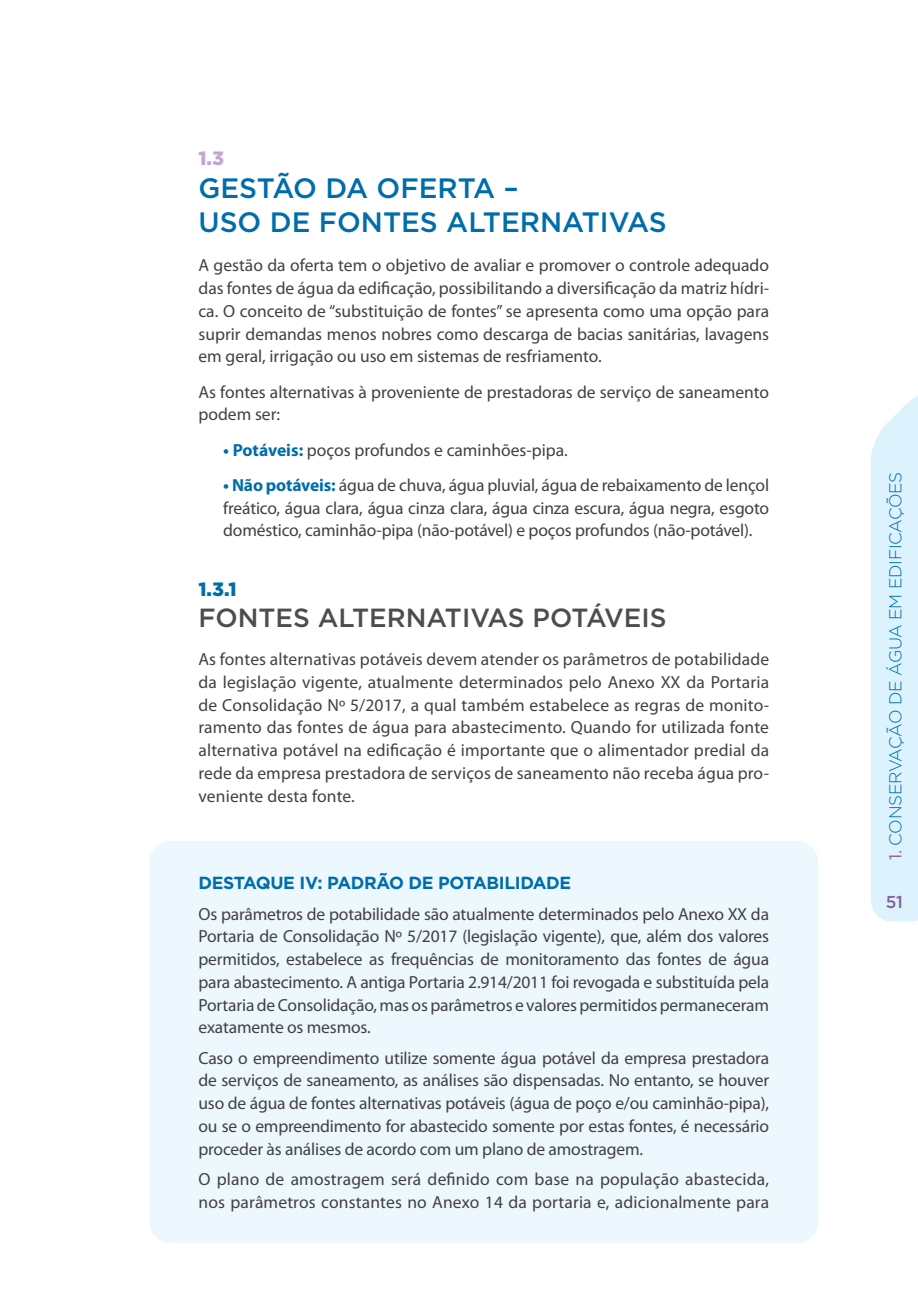
<style>
.page{position:relative;width:918px;height:1315px;background:#fff}
.page>*{position:absolute;margin:0;border:0;box-sizing:border-box;transform-origin:0 0}
.t1{font:500 28px/33.6px "Gotham";color:#006dab}
.t2{font:500 26.25px "Gotham";color:#4d4d4f}
.t3{font:900 19.25px "Gotham";color:#006dab}
.t4{font:900 19.25px "Gotham";color:#c3a6cf}
.t5{font:17.5px/22.8px "Myriad Pro";color:#414042;text-align:justify}
.t6{font:700 17.5px "Gotham";letter-spacing:-.02em;color:#006dab}
.t7{font:300 17.15px "Gotham";letter-spacing:-.02em;color:#006dab}
.t8{font:500 17.15px "Gotham";color:#8760a0}
.s1{font-weight:700;color:#006dab}
.s2{font-weight:400;color:#8760a0}
</style>
<div class="page">
<div style="left:149px;top:841px;width:669px;height:402px;background:#ecf8fe;border-radius:21px"></div>
<div style="left:871px;top:396px;width:47px;height:525px;background:#dcf2fd"></div>
<p class="t4" style="left:198px;top:144px;width:27px">1.3</p>
<h1 class="t1" style="left:198px;top:171px;width:470px">GESTÃO DA OFERTA –<br>USO DE FONTES ALTERNATIVAS</h1>
<p class="t5" style="left:198px;top:254px;width:572px">A gestão da oferta tem o objetivo de avaliar e promover o controle adequado das fontes de água da edificação, possibilitando a diversificação da matriz hídri&shy;ca. O conceito de “substituição de fontes” se apresenta como uma opção para suprir demandas menos nobres como descarga de bacias sanitárias, lavagens em geral, irrigação ou uso em sistemas de resfriamento.</p>
<p class="t5" style="left:198px;top:380px;width:572px">As fontes alternativas à proveniente de prestadoras de serviço de saneamento podem ser:</p>
<p class="t5" style="left:223px;top:438px;width:346px"><span class="s1">• Potáveis:</span> poços profundos e caminhões-pipa.</p>
<p class="t5" style="left:223px;top:473px;width:547px"><span class="s1">• Não potáveis:</span> água de chuva, água pluvial, água de rebaixamento de lençol freático, água clara, água cinza clara, água cinza escura, água negra, esgoto doméstico, caminhão-pipa (não-potável) e poços profundos (não-potável).</p>
<p class="t3" style="left:198px;top:576px;width:40px">1.3.1</p>
<h2 class="t2" style="left:198px;top:601px;width:469px">FONTES ALTERNATIVAS POTÁVEIS</h2>
<p class="t5" style="left:198px;top:647px;width:572px">As fontes alternativas potáveis devem atender os parâmetros de potabilidade da legislação vigente, atualmente determinados pelo Anexo XX da Portaria de Consolidação Nº 5/2017, a qual também estabelece as regras de monito&shy;ramento das fontes de água para abastecimento. Quando for utilizada fonte alternativa potável na edificação é importante que o alimentador predial da rede da empresa prestadora de serviços de saneamento não receba água pro&shy;veniente desta fonte.</p>
<p class="t6" style="left:198px;top:871px;width:374px">DESTAQUE IV: PADRÃO DE POTABILIDADE</p>
<p class="t5" style="left:198px;top:902px;width:572px">Os parâmetros de potabilidade são atualmente determinados pelo Anexo XX da Portaria de Consolidação Nº 5/2017 (legislação vigente), que, além dos valores permitidos, estabelece as frequências de monitoramento das fontes de água para abastecimento. A antiga Portaria 2.914/2011 foi revogada e substituída pela Portaria de Consolidação, mas os parâmetros e valores permitidos permaneceram exatamente os mesmos.</p>
<p class="t5" style="left:198px;top:1046px;width:572px">Caso o empreendimento utilize somente água potável da empresa prestadora de serviços de saneamento, as análises são dispensadas. No entanto, se houver uso de água de fontes alternativas potáveis (água de poço e/ou caminhão-pipa), ou se o empreendimento for abastecido somente por estas fontes, é necessário proceder às análises de acordo com um plano de amostragem.</p>
<p class="t5" style="left:198px;top:1167px;width:572px">O plano de amostragem será definido com base na população abastecida, nos parâmetros constantes no Anexo 14 da portaria e, adicionalmente para</p>
<p class="t7" style="left:884px;top:860px;width:390px;rotate:-90deg"><span class="s2">1.</span> CONSERVAÇÃO DE ÁGUA EM EDIFICAÇÕES</p>
<p class="t8" style="left:886px;top:890px;width:19px">51</p>
</div>
